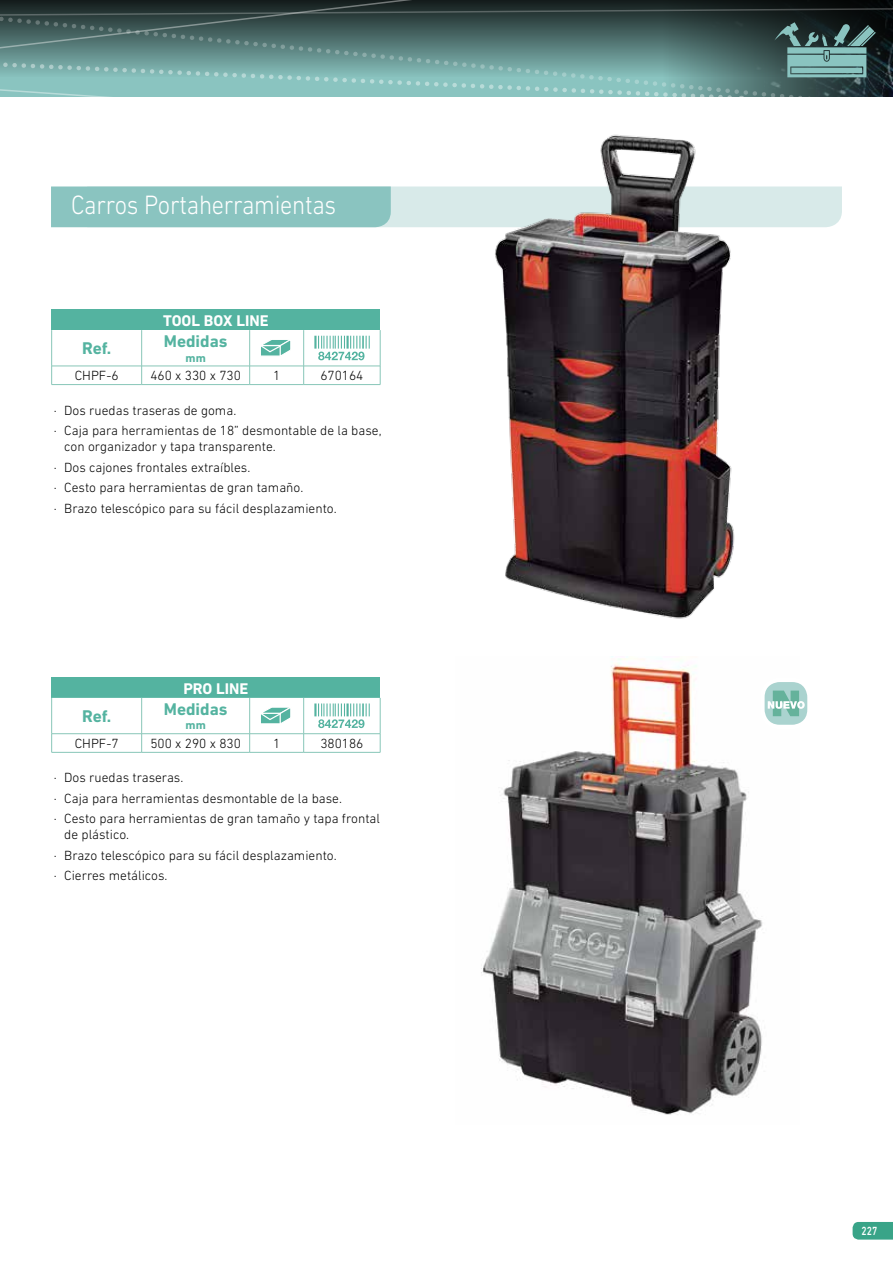
<style>
.page{position:relative;width:893px;height:1263px;background:#fff}
.page>*{position:absolute;margin:0;border:0;box-sizing:border-box;transform-origin:0 0}
.t1{font:300 27px "DIN Next LT Pro";letter-spacing:-.01em;color:#fff;scale:.9 1}
.t2{font:700 17.25px "DIN Next LT Pro";color:#54b3a0}
.t3{font:700 15.75px "DIN Next LT Pro";color:#fff}
.t4{font:300 13.5px/20.4px "DIN Next LT Pro";color:#000}
.t5{font:700 12px "DIN Next LT Pro";color:#54b3a0}
.t6{font:500 12px "DIN Next LT Pro";color:#fff;scale:.8 1}
</style>
<div class="page">
<svg style="left:516px;top:0;width:300px;height:7px;background:#131b1b"></svg>
<div style="left:0;top:0;width:516px;height:7px;background:#172121"></div>
<svg style="left:853px;top:1222px;width:40px;height:17px"></svg>
<svg style="left:0;top:7px;width:893px;height:90px;background:#597d7b"></svg>
<img style="left:481px;top:658px;width:282px;height:457px">
<div style="left:52px;top:310px;width:328px;height:20px;background:#54b3a0"></div>
<svg style="left:51px;top:330px;width:330px;height:55px"></svg>
<div style="left:52px;top:677px;width:328px;height:21px;background:#54b3a0"></div>
<hr style="left:52px;top:752px;width:90px;height:1px;background:#88c6b8">
<hr style="left:142px;top:752px;width:108px;height:1px;background:#88c6b8">
<hr style="left:250px;top:752px;width:54px;height:1px;background:#88c6b8">
<hr style="left:304px;top:752px;width:76px;height:1px;background:#88c6b8">
<svg style="left:51px;top:698px;width:330px;height:54px"></svg>
<svg style="left:762px;top:680px;width:47px;height:47px"></svg>
<div style="left:760px;top:677px;width:52px;height:52px;border:4px solid #fff;border-radius:17px"></div>
<svg style="left:768px;top:690px;width:37px;height:26px"></svg>
<svg style="left:51px;top:186px;width:791px;height:41px;background:#a1cfcc"></svg>
<img style="left:465px;top:134px;width:314px;height:485px">
<h1 class="t1" style="left:71px;top:189px;width:296px">Carros Portaherramientas</h1>
<p class="t2" style="left:82px;top:338px;width:31px">Ref.</p>
<p class="t3" style="left:163px;top:311px;width:107px">TOOL BOX LINE</p>
<p class="t2" style="left:164px;top:331px;width:65px">Medidas</p>
<p class="t5" style="left:186px;top:351px;width:22px">mm</p>
<p class="t4" style="left:75px;top:365px;width:45px">CHPF-6</p>
<p class="t4" style="left:150px;top:365px;width:92px">460 x 330 x 730</p>
<p class="t4" style="left:273px;top:365px;width:9px">1</p>
<p class="t4" style="left:320px;top:365px;width:45px">670164</p>
<p class="t4" style="left:54px;top:400px;width:329px">· Dos ruedas traseras de goma.<br>· Caja para herramientas de 18” desmontable de la base,</p>
<p class="t4" style="left:54px;top:436px;width:284px;text-indent:11px">con organizador y tapa transparente.<br>· Dos cajones frontales extraíbles.<br>· Cesto para herramientas de gran tamaño.<br>· Brazo telescópico para su fácil desplazamiento.</p>
<p class="t2" style="left:82px;top:706px;width:31px">Ref.</p>
<p class="t3" style="left:183px;top:679px;width:67px">PRO LINE</p>
<p class="t2" style="left:164px;top:699px;width:65px">Medidas</p>
<p class="t5" style="left:186px;top:718px;width:22px">mm</p>
<p class="t4" style="left:75px;top:733px;width:45px">CHPF-7</p>
<p class="t4" style="left:150px;top:733px;width:92px">500 x 290 x 830</p>
<p class="t4" style="left:273px;top:733px;width:9px">1</p>
<p class="t4" style="left:320px;top:733px;width:45px">380186</p>
<p class="t4" style="left:54px;top:767px;width:328px">· Dos ruedas traseras.<br>· Caja para herramientas desmontable de la base.<br>· Cesto para herramientas de gran tamaño y tapa frontal</p>
<p class="t4" style="left:54px;top:824px;width:284px;text-indent:11px">de plástico.<br>· Brazo telescópico para su fácil desplazamiento. · Cierres metálicos.</p>
<p class="t6" style="left:862px;top:1223px;width:21px">227</p>
</div>
